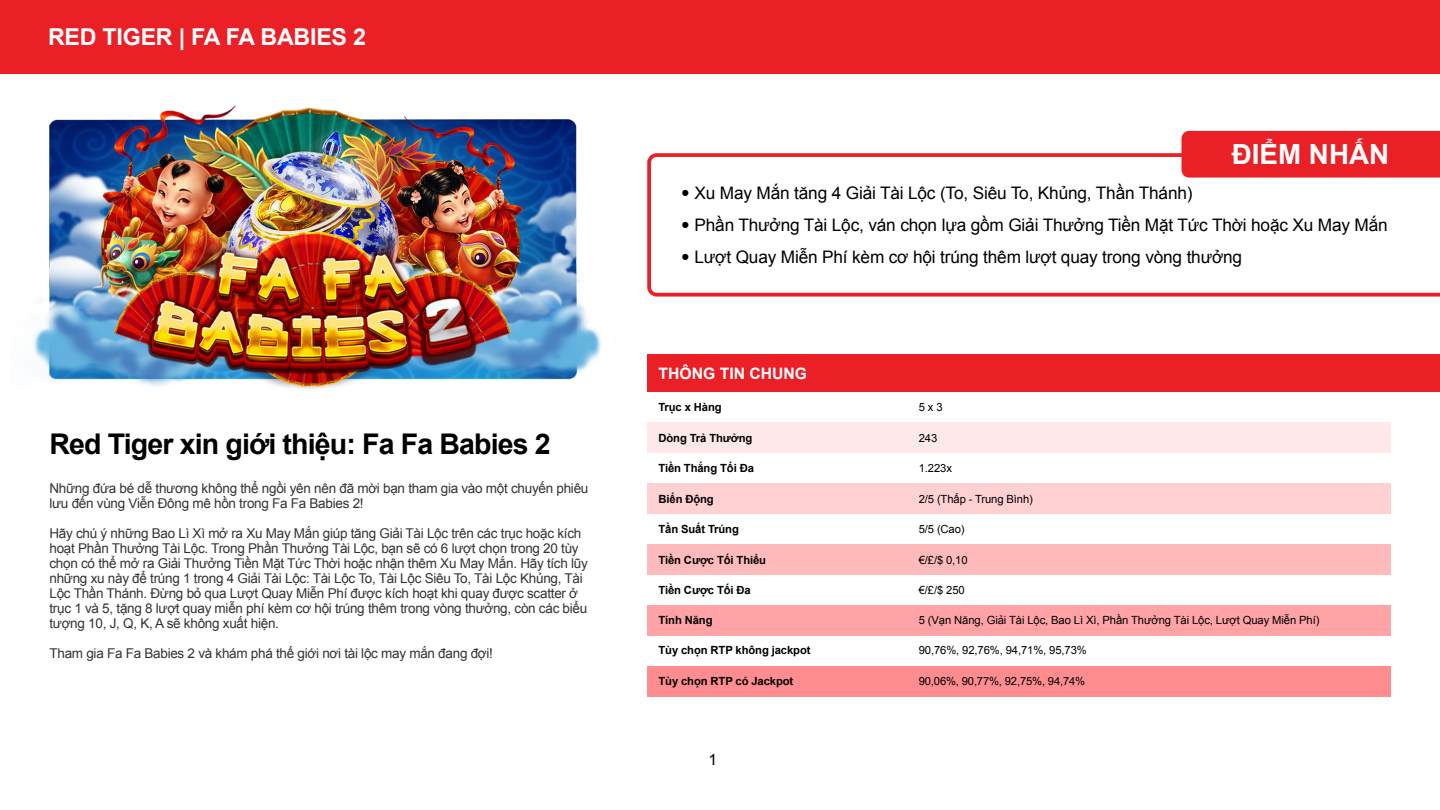
<style>
.page{position:relative;width:1440px;height:810px;background:#fff}
.page>*{position:absolute;margin:0;border:0;box-sizing:border-box;transform-origin:0 0}
.t1{font:700 28.5px "Arial";letter-spacing:-.03em;color:#000}
.t2{font:700 27.75px "Arial";color:#fff}
.t3{font:700 23.25px "Arial";letter-spacing:-.01em;color:#fff}
.t4{font:17.25px "Arial";letter-spacing:-.01em;color:#000}
.t5{font:700 15.75px "Arial";color:#fff}
.t6{font:15.6px "Arial";color:#000}
.t7{font:13.5px/15px "Arial";letter-spacing:-.02em;color:#333}
.t8{font:11.25px "Arial";letter-spacing:-.01em;color:#000}
.t9{font:700 11.25px "Arial";letter-spacing:-.01em;color:#000}
.s1{font-family:"Avenir"}
</style>
<div class="page">
<div style="left:647px;top:666px;width:743px;height:30px;background:#ff8c8f"></div>
<div style="left:647px;top:483px;width:743px;height:31px;background:#ffd1d3"></div>
<div style="left:647px;top:544px;width:743px;height:31px;background:#ffbabc"></div>
<div style="left:647px;top:605px;width:743px;height:31px;background:#ffa3a6"></div>
<div style="left:647px;top:422px;width:743px;height:31px;background:#ffe8e9"></div>
<img style="left:33px;top:105px;width:569px;height:284px">
<svg style="left:647px;top:153px;width:793px;height:144px"></svg>
<div style="left:1182px;top:131px;width:258px;height:47px;background:#eb2027"></div>
<div style="left:647px;top:355px;width:793px;height:37px;background:#eb2027"></div>
<div style="left:0;top:0;width:1440px;height:74px;background:#eb2027"></div>
<h3 class="t3" style="left:48px;top:22px;width:320px">RED TIGER | FA FA BABIES 2</h3>
<h1 class="t1" style="left:50px;top:425px;width:503px">Red Tiger xin giới thiệu: Fa Fa Babies 2</h1>
<p class="t7" style="left:50px;top:481px;width:540px">Những đứa bé dễ thương không thể ngồi yên nên đã mời bạn tham gia vào một chuyến phiêu lưu đến vùng Viễn Đông mê hồn trong Fa Fa Babies 2!</p>
<p class="t7" style="left:50px;top:526px;width:540px">Hãy chú ý những Bao Lì Xì mở ra Xu May Mắn giúp tăng Giải Tài Lộc trên các trục hoặc kích hoạt Phần Thưởng Tài Lộc. Trong Phần Thưởng Tài Lộc, bạn sẽ có 6 lượt chọn trong 20 tùy chọn có thể mở ra Giải Thưởng Tiền Mặt Tức Thời hoặc nhận thêm Xu May Mắn. Hãy tích lũy những xu này để trúng 1 trong 4 Giải Tài Lộc: Tài Lộc To, Tài Lộc Siêu To, Tài Lộc Khủng, Tài Lộc Thần Thánh. Đừng bỏ qua Lượt Quay Miễn Phí được kích hoạt khi quay được scatter ở trục 1 và 5, tặng 8 lượt quay miễn phí kèm cơ hội trúng thêm trong vòng thưởng, còn các biểu tượng 10, J, Q, K, A sẽ không xuất hiện.</p>
<p class="t7" style="left:50px;top:646px;width:445px">Tham gia Fa Fa Babies 2 và khám phá thế giới nơi tài lộc may mắn đang đợi!</p>
<h2 class="t2" style="left:1232px;top:136px;width:159px">ĐIỂM NHẤN</h2>
<p class="t4" style="left:681px;top:182px;width:513px"><span class="s1">•</span> Xu May Mắn tăng 4 Giải Tài Lộc (To, Siêu To, Khủng, Thần Thánh)</p>
<p class="t4" style="left:681px;top:214px;width:708px"><span class="s1">•</span> Phần Thưởng Tài Lộc, ván chọn lựa gồm Giải Thưởng Tiền Mặt Tức Thời hoặc Xu May Mắn</p>
<p class="t4" style="left:681px;top:245px;width:563px"><span class="s1">•</span> Lượt Quay Miễn Phí kèm cơ hội trúng thêm lượt quay trong vòng thưởng</p>
<p class="t5" style="left:659px;top:363px;width:150px">THÔNG TIN CHUNG</p>
<p class="t9" style="left:658px;top:400px;width:65px">Trục x Hàng</p>
<p class="t8" style="left:919px;top:400px;width:25px">5 x 3</p>
<p class="t9" style="left:658px;top:430px;width:95px">Dòng Trả Thưởng</p>
<p class="t8" style="left:919px;top:430px;width:20px">243</p>
<p class="t9" style="left:658px;top:461px;width:97px">Tiền Thắng Tối Đa</p>
<p class="t8" style="left:919px;top:461px;width:35px">1.223x</p>
<p class="t9" style="left:658px;top:491px;width:57px">Biến Động</p>
<p class="t9" style="left:658px;top:522px;width:82px">Tần Suất Trúng</p>
<p class="t9" style="left:658px;top:552px;width:109px">Tiền Cược Tối Thiểu</p>
<p class="t9" style="left:658px;top:583px;width:94px">Tiền Cược Tối Đa</p>
<p class="t8" style="left:919px;top:491px;width:116px">2/5 (Thấp - Trung Bình)</p>
<p class="t8" style="left:919px;top:522px;width:47px">5/5 (Cao)</p>
<p class="t8" style="left:919px;top:552px;width:50px">€/£/$ 0,10</p>
<p class="t8" style="left:919px;top:583px;width:48px">€/£/$ 250</p>
<p class="t9" style="left:658px;top:613px;width:56px">Tính Năng</p>
<p class="t8" style="left:919px;top:613px;width:402px">5 (Vạn Năng, Giải Tài Lộc, Bao Lì Xì, Phần Thưởng Tài Lộc, Lượt Quay Miễn Phí)</p>
<p class="t9" style="left:658px;top:643px;width:154px">Tùy chọn RTP không jackpot</p>
<p class="t9" style="left:658px;top:674px;width:136px">Tùy chọn RTP có Jackpot</p>
<p class="t8" style="left:919px;top:643px;width:170px">90,76%, 92,76%, 94,71%, 95,73%</p>
<p class="t8" style="left:919px;top:674px;width:168px">90,06%, 90,77%, 92,75%, 94,74%</p>
<p class="t6" style="left:709px;top:749px;width:10px">1</p>
</div>
